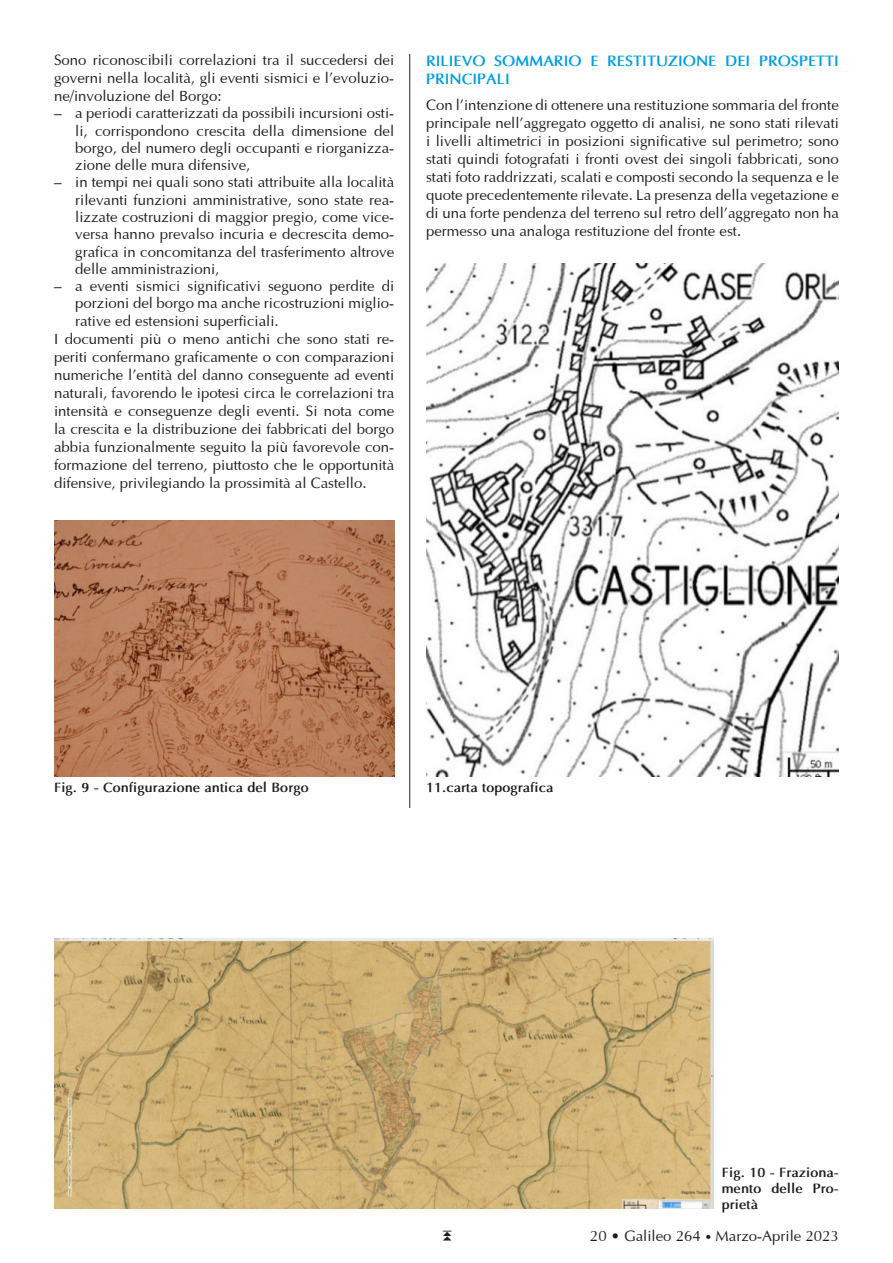
<style>
.page{position:relative;width:893px;height:1263px;background:#fff}
.page>*{position:absolute;margin:0;border:0;box-sizing:border-box;transform-origin:0 0}
.t1{font:15px/18px "Optima";color:#1d1d1b;text-align:justify}
.t2{font:700 15px/18px "Optima";color:#009fe3}
.t3{font:700 13.5px/16.2px "Optima";color:#1d1d1b;text-align:justify}
.s1{font-size:12px}
</style>
<div class="page">
<img style="left:54px;top:521px;width:340px;height:255px">
<img style="left:54px;top:938px;width:659px;height:271px">
<img style="left:426px;top:264px;width:413px;height:512px">
<hr style="left:409px;top:54px;width:1px;height:754px;background:#1d1d1b">
<p class="t1" style="left:54px;top:53px;width:342px">Sono riconoscibili correlazioni tra il succedersi dei governi nella località, gli eventi sismici e l’evoluzio&shy;ne/involuzione del Borgo:</p>
<p class="t1" style="left:75px;top:106px;width:320px;line-height:17.2px;text-indent:-21px">– a periodi caratterizzati da possibili incursioni osti&shy;li, corrispondono crescita della dimensione del borgo, del numero degli occupanti e riorganizza&shy;zione delle mura difensive,</p>
<p class="t1" style="left:75px;top:175px;width:320px;line-height:17.2px;text-indent:-21px">– in tempi nei quali sono stati attribuite alla località rilevanti funzioni amministrative, sono state rea&shy;lizzate costruzioni di maggior pregio, come vice&shy;versa hanno prevalso incuria e decrescita demo&shy;grafica in concomitanza del trasferimento altrove delle amministrazioni,</p>
<p class="t1" style="left:54px;top:278px;width:342px">– a eventi sismici significativi seguono perdite di</p>
<p class="t1" style="left:75px;top:296px;width:320px">porzioni del borgo ma anche ricostruzioni miglio-</p>
<p class="t1" style="left:75px;top:313px;width:205px">rative ed estensioni superficiali.</p>
<p class="t1" style="left:54px;top:331px;width:342px">I documenti più o meno antichi che sono stati re-</p>
<p class="t1" style="left:54px;top:349px;width:342px">periti confermano graficamente o con comparazioni</p>
<p class="t1" style="left:54px;top:367px;width:342px">numeriche l’entità del danno conseguente ad eventi</p>
<p class="t1" style="left:54px;top:385px;width:342px">naturali, favorendo le ipotesi circa le correlazioni tra</p>
<p class="t1" style="left:54px;top:403px;width:342px">intensità e conseguenze degli eventi. Si nota come</p>
<p class="t1" style="left:54px;top:421px;width:342px">la crescita e la distribuzione dei fabbricati del borgo</p>
<p class="t1" style="left:54px;top:439px;width:342px">abbia funzionalmente seguito la più favorevole con-</p>
<p class="t1" style="left:54px;top:457px;width:342px">formazione del terreno, piuttosto che le opportunità</p>
<p class="t1" style="left:54px;top:475px;width:314px">difensive, privilegiando la prossimità al Castello.</p>
<p class="t2" style="left:426px;top:53px;width:414px">RILIEVO SOMMARIO E RESTITUZIONE DEI PROSPETTI<br>PRINCIPALI</p>
<p class="t1" style="left:426px;top:97px;width:414px">Con l’intenzione di ottenere una restituzione sommaria del fronte principale nell’aggregato oggetto di analisi, ne sono stati rilevati i livelli altimetrici in posizioni significative sul perimetro; sono stati quindi fotografati i fronti ovest dei singoli fabbricati, sono stati foto raddrizzati, scalati e composti secondo la sequenza e le quote precedentemente rilevate. La presenza della vegetazione e di una forte pendenza del terreno sul retro dell’aggregato non ha permesso una analoga restituzione del fronte est.</p>
<p class="t3" style="left:54px;top:780px;width:256px">Fig. 9 - Configurazione antica del Borgo</p>
<p class="t3" style="left:426px;top:781px;width:129px">11.carta topografica</p>
<p class="t3" style="left:722px;top:1165px;width:119px">Fig. 10 - Fraziona&shy;mento delle Pro&shy;prietà</p>
<p class="t1" style="left:590px;top:1228px;width:250px">20 • Galileo 264 <span class="s1">•</span> Marzo-Aprile 2023</p>
</div>
